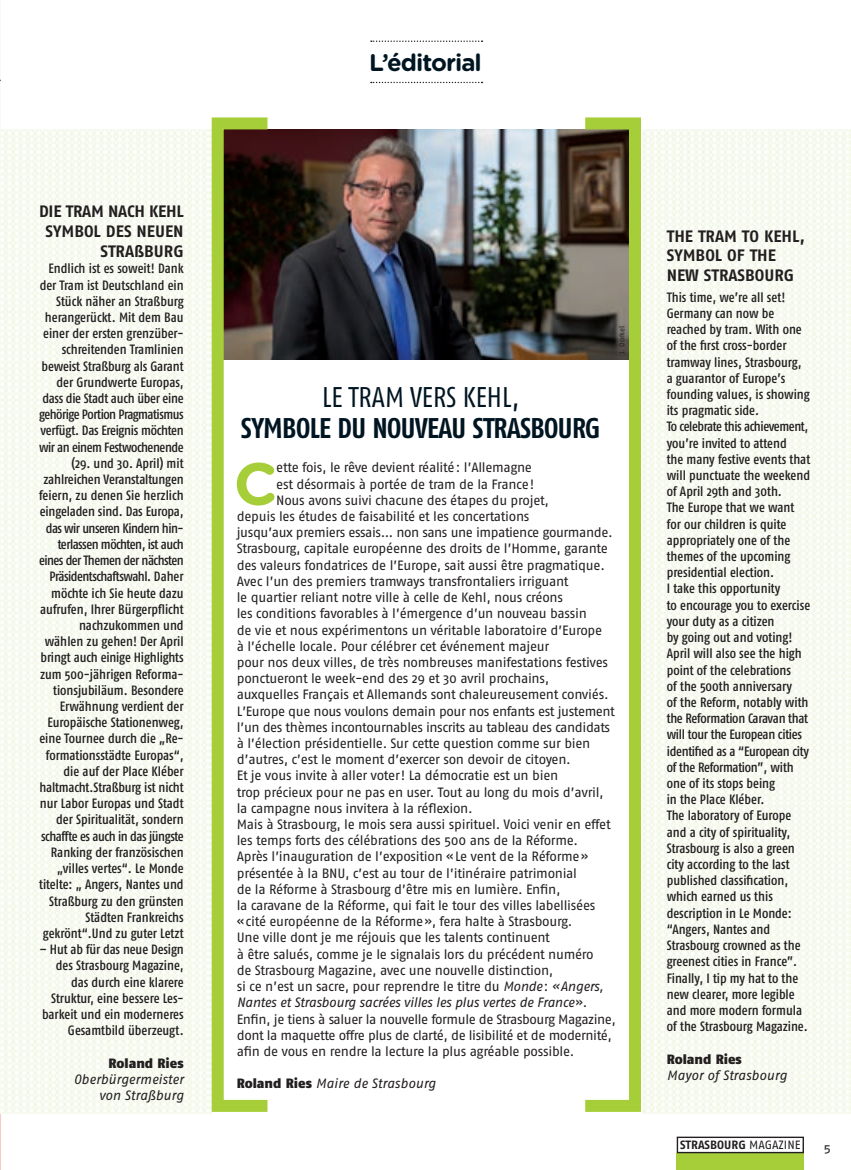
<style>
.page{position:relative;width:851px;height:1170px;background:#fff}
.page>*{position:absolute;margin:0;border:0;box-sizing:border-box;transform-origin:0 0}
.t1{font:700 59.4px "Gotham Rounded";color:#a6ce39}
.t2{font:700 28.5px "Fago Co";letter-spacing:-.02em;color:#001522}
.t3{font:28.5px "Fago Co";color:#001522}
.t4{font:700 24px "Gotham Rounded";letter-spacing:-.04em;color:#001522}
.t5{font:700 16.5px/19.8px "Fago No";color:#231f20;text-align:right}
.t6{font:500 13.5px/16.2px "Fago Co";letter-spacing:-.005em;color:#231f20;text-align:right}
.t7{font:13.5px "Fago No";letter-spacing:-.025em;color:#231f20}
.t8{font:italic 13.5px/16.2px "Fago No";letter-spacing:-.015em;color:#231f20;text-align:right}
.t9{font:900 13.5px "Fago No";letter-spacing:-.005em;color:#231f20}
.t10{font:700 12px "Fago No";color:#231f20}
.t11{font:12px "Fago Ex";color:#231f20}
.t12{font:7.5px "Fago No";letter-spacing:-.005em;color:#231f20}
.s1{font-style:italic}
.s2{font-style:normal}
.s3{font-weight:900;font-style:normal}
.s4{font-weight:400}
</style>
<div class="page">
<img style="left:0;top:130px;width:211px;height:983px">
<img style="left:642px;top:130px;width:208px;height:983px">
<img style="left:225px;top:129px;width:403px;height:230px">
<svg style="left:371px;top:82px;width:111px;height:1px"></svg>
<svg style="left:371px;top:41px;width:111px;height:1px"></svg>
<div style="left:676px;top:1153px;width:127px;height:16px;background:#a6ce39"></div>
<div style="left:585px;top:117px;width:56px;height:994px;border:12px solid #a6ce39"></div>
<div style="left:212px;top:117px;width:55px;height:994px;border:12px solid #a6ce39"></div>
<div style="left:676px;top:1136px;width:127px;height:17px;border:1px solid #231f20"></div>
<h3 class="t4" style="left:369px;top:45px;width:114px">L’éditorial</h3>
<p class="t5" style="left:39px;top:201px;width:146px">DIE TRAM NACH KEHL<br>SYMBOL DES NEUEN<br>STRAßBURG</p>
<p class="t6" style="left:39px;top:260px;width:146px">Endlich ist es soweit! Dank der Tram ist Deutschland ein<br>Stück näher an Straßburg herangerückt. Mit dem Bau einer der ersten grenzüber&shy;schreitenden Tramlinien beweist Straßburg als Garant der Grundwerte Europas, dass die Stadt auch über eine gehörige Portion Pragmatismus verfügt. Das Ereignis möchten wir an einem Festwochenende (29. und 30. April) mit zahlreichen Veranstaltungen feiern, zu denen Sie herzlich eingeladen sind. Das Europa, das wir unseren Kindern hin&shy;terlassen möchten, ist auch eines der Themen der nächsten<br>Präsidentschaftswahl. Daher möchte ich Sie heute dazu aufrufen, Ihrer Bürgerpflicht nachzukommen und wählen zu gehen! Der April bringt auch einige Highlights zum 500-jährigen Reforma&shy;tionsjubiläum. Besondere<br>Erwähnung verdient der<br>Europäische Stationenweg, eine Tournee durch die „Re&shy;formationsstädte Europas“, die auf der Place Kléber haltmacht.Straßburg ist nicht nur Labor Europas und Stadt der Spiritualität, sondern schaffte es auch in das jüngste<br>Ranking der französischen „villes vertes“. Le Monde titelte: „ Angers, Nantes und<br>Straßburg zu den grünsten<br>Städten Frankreichs gekrönt“.Und zu guter Letzt</p>
<p class="t6" style="left:39px;top:941px;width:146px">– Hut ab für das neue Design des Strasbourg Magazine, das durch eine klarere<br>Struktur, eine bessere Les&shy;barkeit und ein moderneres<br>Gesamtbild überzeugt.</p>
<p class="t9" style="left:108px;top:1054px;width:77px">roland ries</p>
<p class="t8" style="left:74px;top:1070px;width:111px">Oberbürgermeister von Straßburg</p>
<h2 class="t3" style="left:322px;top:380px;width:199px">LE TRAM VERS KEHL,</h2>
<h2 class="t2" style="left:241px;top:411px;width:361px">SYMBOLE DU NOUVEAU STRASBOURG</h2>
<p class="t12" style="left:617px;top:354px;width:30px;rotate:-90deg">J. Dorkel</p>
<h1 class="t1" style="left:233px;top:440px;width:45px">C</h1>
<p class="t7" style="left:276px;top:460px;width:257px">ette fois, le rêve devient réalité : l’Allemagne</p>
<p class="t7" style="left:276px;top:476px;width:260px">est désormais à portée de tram de la France !</p>
<p class="t7" style="left:276px;top:492px;width:274px">Nous avons suivi chacune des étapes du projet,</p>
<p class="t7" style="left:237px;top:508px;width:294px">depuis les études de faisabilité et les concertations</p>
<p class="t7" style="left:237px;top:525px;width:377px">jusqu’aux premiers essais… non sans une impatience gourmande.</p>
<p class="t7" style="left:237px;top:541px;width:373px">Strasbourg, capitale européenne des droits de l’Homme, garante</p>
<p class="t7" style="left:237px;top:557px;width:369px">des valeurs fondatrices de l’Europe, sait aussi être pragmatique.</p>
<p class="t7" style="left:237px;top:573px;width:333px">Avec l’un des premiers tramways transfrontaliers irriguant</p>
<p class="t7" style="left:237px;top:589px;width:327px">le quartier reliant notre ville à celle de Kehl, nous créons</p>
<p class="t7" style="left:237px;top:606px;width:351px">les conditions favorables à l’émergence d’un nouveau bassin</p>
<p class="t7" style="left:237px;top:622px;width:367px">de vie et nous expérimentons un véritable laboratoire d’Europe</p>
<p class="t7" style="left:237px;top:638px;width:314px">à l’échelle locale. Pour célébrer cet événement majeur</p>
<p class="t7" style="left:237px;top:654px;width:373px">pour nos deux villes, de très nombreuses manifestations festives</p>
<p class="t7" style="left:237px;top:670px;width:314px">ponctueront le week-end des 29 et 30 avril prochains,</p>
<p class="t7" style="left:237px;top:687px;width:373px">auxquelles Français et Allemands sont chaleureusement conviés.</p>
<p class="t7" style="left:237px;top:703px;width:379px">L’Europe que nous voulons demain pour nos enfants est justement</p>
<p class="t7" style="left:237px;top:719px;width:375px">l’un des thèmes incontournables inscrits au tableau des candidats</p>
<p class="t7" style="left:237px;top:735px;width:355px">à l’élection présidentielle. Sur cette question comme sur bien</p>
<p class="t7" style="left:237px;top:751px;width:335px">d’autres, c’est le moment d’exercer son devoir de citoyen.</p>
<p class="t7" style="left:237px;top:768px;width:323px">Et je vous invite à aller voter ! La démocratie est un bien</p>
<p class="t7" style="left:237px;top:784px;width:368px">trop précieux pour ne pas en user. Tout au long du mois d’avril,</p>
<p class="t7" style="left:237px;top:800px;width:237px">la campagne nous invitera à la réflexion.</p>
<p class="t7" style="left:237px;top:816px;width:375px">Mais à Strasbourg, le mois sera aussi spirituel. Voici venir en effet</p>
<p class="t7" style="left:237px;top:832px;width:343px">les temps forts des célébrations des 500 ans de la Réforme.</p>
<p class="t7" style="left:237px;top:849px;width:353px">Après l’inauguration de l’exposition « Le vent de la Réforme »</p>
<p class="t7" style="left:237px;top:865px;width:342px">présentée à la BNU, c’est au tour de l’itinéraire patrimonial</p>
<p class="t7" style="left:237px;top:881px;width:325px">de la Réforme à Strasbourg d’être mis en lumière. Enfin,</p>
<p class="t7" style="left:237px;top:897px;width:360px">la caravane de la Réforme, qui fait le tour des villes labellisées</p>
<p class="t7" style="left:237px;top:913px;width:337px">« cité européenne de la Réforme », fera halte à Strasbourg.</p>
<p class="t7" style="left:237px;top:930px;width:314px">Une ville dont je me réjouis que les talents continuent</p>
<p class="t7" style="left:237px;top:946px;width:358px">à être salués, comme je le signalais lors du précédent numéro</p>
<p class="t7" style="left:237px;top:962px;width:318px">de Strasbourg Magazine, avec une nouvelle distinction,</p>
<p class="t7" style="left:237px;top:978px;width:368px">si ce n’est un sacre, pour reprendre le titre du <span class="s1">Monde</span> : <span class="s1">« Angers,</span></p>
<p class="t8" style="left:237px;top:994px;width:352px">Nantes et Strasbourg sacrées villes les plus vertes de France <span class="s2">».</span></p>
<p class="t7" style="left:237px;top:1011px;width:380px">Enfin, je tiens à saluer la nouvelle formule de Strasbourg Magazine,</p>
<p class="t7" style="left:237px;top:1027px;width:376px">dont la maquette offre plus de clarté, de lisibilité et de modernité,</p>
<p class="t7" style="left:237px;top:1043px;width:339px">afin de vous en rendre la lecture la plus agréable possible.</p>
<p class="t8" style="left:237px;top:1075px;width:200px"><span class="s3">roland ries</span> Maire de Strasbourg</p>
<p class="t5" style="left:666px;top:226px;width:140px;text-align:left">THE TRAM TO KEHL,<br>SYMBOL OF THE<br>NEW STRASBOURG</p>
<p class="t6" style="left:666px;top:289px;width:145px;text-align:left">This time, we’re all set!<br>Germany can now be reached by tram. With one of the first cross-border tramway lines, Strasbourg, a guarantor of Europe’s founding values, is showing its pragmatic side.<br>To celebrate this achievement, you’re invited to attend<br>the many festive events that will punctuate the weekend of April 29th and 30th.<br>The Europe that we want for our children is quite appropriately one of the themes of the upcoming presidential election.<br>I take this opportunity<br>to encourage you to exercise your duty as a citizen<br>by going out and voting!<br>April will also see the high point of the celebrations<br>of the 500th anniversary<br>of the Reform, notably with the Reformation Caravan that will tour the European cities identified as a “European city of the Reformation”, with one of its stops being<br>in the Place Kléber.<br>The laboratory of Europe and a city of spirituality,<br>Strasbourg is also a green city according to the last published classification, which earned us this description in Le Monde: “Angers, Nantes and<br>Strasbourg crowned as the greenest cities in France”.<br>Finally, I tip my hat to the new clearer, more legible and more modern formula of the Strasbourg Magazine.</p>
<p class="t9" style="left:666px;top:1050px;width:77px">roland ries</p>
<p class="t8" style="left:666px;top:1066px;width:122px">Mayor of Strasbourg</p>
<p class="t10" style="left:680px;top:1137px;width:122px">STRASBOURG <span class="s4">MAGAziNE</span></p>
<p class="t11" style="left:823px;top:1140px;width:9px">5</p>
</div>
